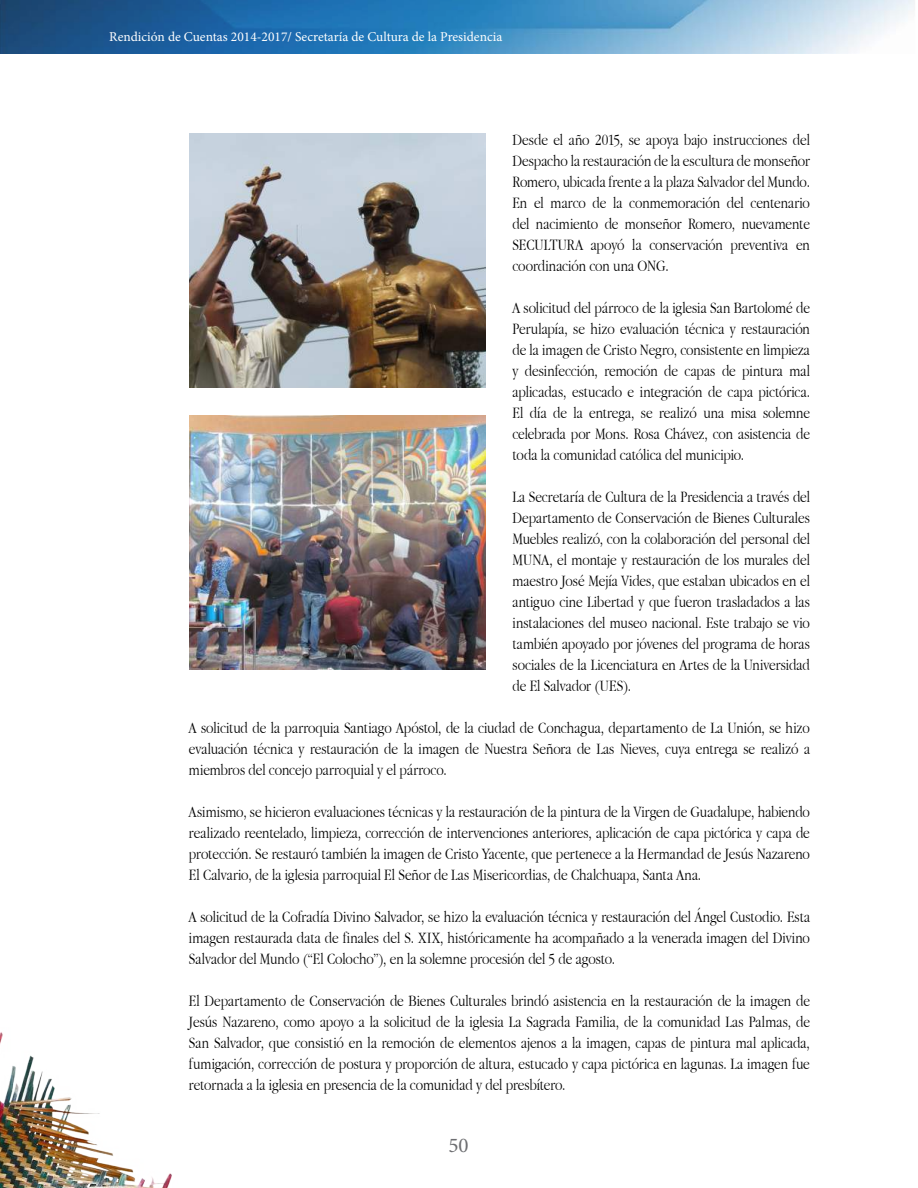
<style>
.page{position:relative;width:918px;height:1188px;background:#fff}
.page>*{position:absolute;margin:0;border:0;box-sizing:border-box;transform-origin:0 0}
.t1{font:21px "Minion Pro";color:#6d6e71}
.t2{font:300 16.5px/21px "Apple Garamond";letter-spacing:-.005em;color:#000;text-align:justify}
.t3{font:13.5px "Minion Pro";color:#fff}
</style>
<div class="page">
<img style="left:0;top:1032px;width:172px;height:156px">
<img style="left:0;top:0;width:915px;height:54px">
<img style="left:189px;top:134px;width:297px;height:254px">
<img style="left:189px;top:416px;width:297px;height:254px">
<p class="t3" style="left:109px;top:28px;width:395px">Rendición de Cuentas 2014-2017/ Secretaría de Cultura de la Presidencia</p>
<p class="t2" style="left:512px;top:129px;width:299px">Desde el año 2015, se apoya bajo instrucciones del Despacho la restauración de la escultura de monseñor Romero, ubicada frente a la plaza Salvador del Mundo.<br>En el marco de la conmemoración del centenario del nacimiento de monseñor Romero, nuevamente SECULTURA apoyó la conservación preventiva en coordinación con una ONG.</p>
<p class="t2" style="left:512px;top:297px;width:299px">A solicitud del párroco de la iglesia San Bartolomé de Perulapía, se hizo evaluación técnica y restauración de la imagen de Cristo Negro, consistente en limpieza y desinfección, remoción de capas de pintura mal aplicadas, estucado e integración de capa pictórica.<br>El día de la entrega, se realizó una misa solemne celebrada por Mons. Rosa Chávez, con asistencia de toda la comunidad católica del municipio.</p>
<p class="t2" style="left:512px;top:486px;width:299px">La Secretaría de Cultura de la Presidencia a través del Departamento de Conservación de Bienes Culturales Muebles realizó, con la colaboración del personal del MUNA, el montaje y restauración de los murales del maestro José Mejía Vides, que estaban ubicados en el antiguo cine Libertad y que fueron trasladados a las instalaciones del museo nacional. Este trabajo se vio también apoyado por jóvenes del programa de horas sociales de la Licenciatura en Artes de la Universidad de El Salvador (UES).</p>
<p class="t2" style="left:189px;top:717px;width:623px">A solicitud de la parroquia Santiago Apóstol, de la ciudad de Conchagua, departamento de La Unión, se hizo evaluación técnica y restauración de la imagen de Nuestra Señora de Las Nieves, cuya entrega se realizó a miembros del concejo parroquial y el párroco.</p>
<p class="t2" style="left:189px;top:801px;width:623px">Asimismo, se hicieron evaluaciones técnicas y la restauración de la pintura de la Virgen de Guadalupe, habiendo realizado reentelado, limpieza, corrección de intervenciones anteriores, aplicación de capa pictórica y capa de protección. Se restauró también la imagen de Cristo Yacente, que pertenece a la Hermandad de Jesús Nazareno El Calvario, de la iglesia parroquial El Señor de Las Misericordias, de Chalchuapa, Santa Ana.</p>
<p class="t2" style="left:189px;top:906px;width:623px">A solicitud de la Cofradía Divino Salvador, se hizo la evaluación técnica y restauración del Ángel Custodio. Esta imagen restaurada data de finales del S. XIX, históricamente ha acompañado a la venerada imagen del Divino Salvador del Mundo (“El Colocho”), en la solemne procesión del 5 de agosto.</p>
<p class="t2" style="left:189px;top:990px;width:623px">El Departamento de Conservación de Bienes Culturales brindó asistencia en la restauración de la imagen de Jesús Nazareno, como apoyo a la solicitud de la iglesia La Sagrada Familia, de la comunidad Las Palmas, de San Salvador, que consistió en la remoción de elementos ajenos a la imagen, capas de pintura mal aplicada, fumigación, corrección de postura y proporción de altura, estucado y capa pictórica en lagunas. La imagen fue retornada a la iglesia en presencia de la comunidad y del presbítero.</p>
<p class="t1" style="left:448px;top:1131px;width:22px">50</p>
</div>
